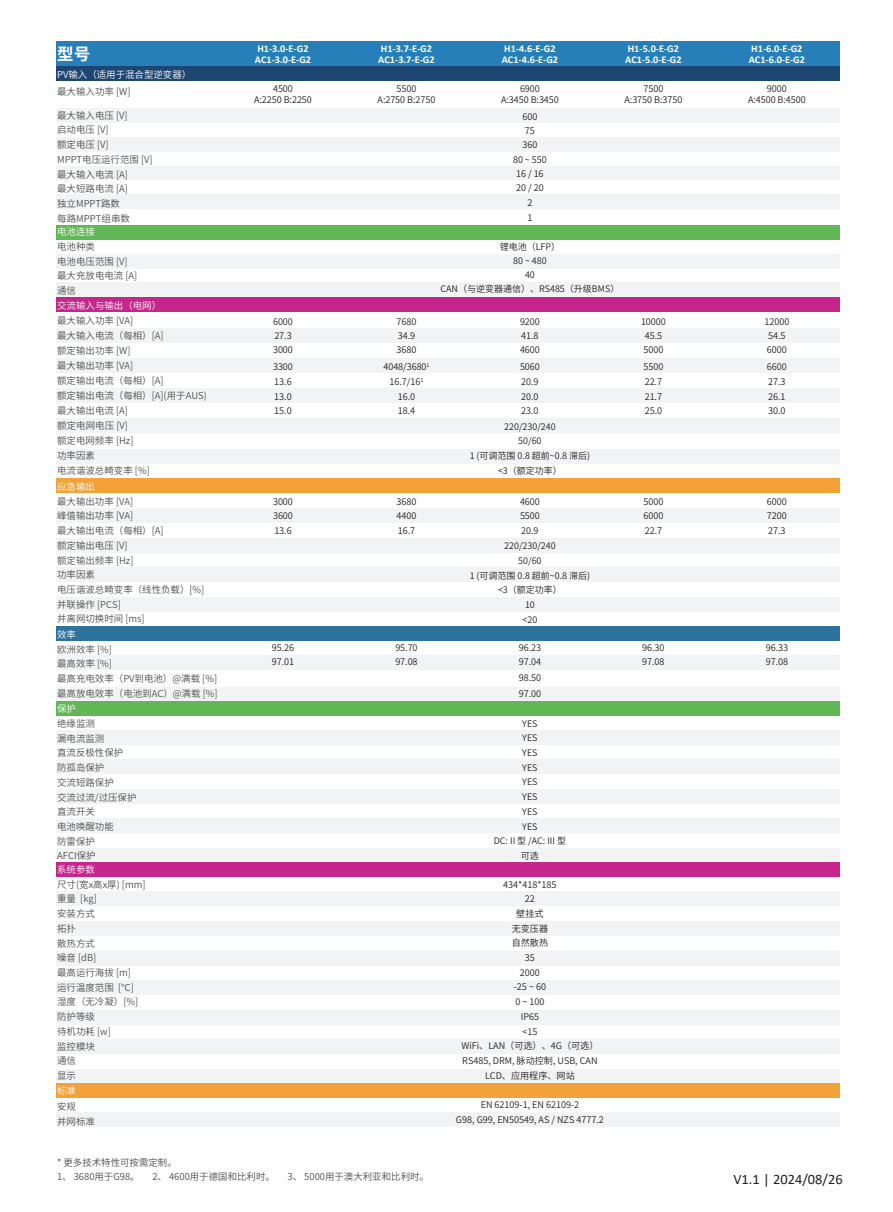
<style>
.page{position:relative;width:893px;height:1212px;background:#fff}
.page>*{position:absolute;margin:0;border:0;box-sizing:border-box;transform-origin:0 0}
.t1{font:700 16.5px "Source Han Sans CN";color:#fff}
.t2{font:14.4px "Calibri";color:#231f20}
.t3{font:700 10.35px "Calibri";color:#fff}
.t4{font:9.45px/14.7px "Source Han Sans CN";color:#4d4e4d}
.t5{font:9.45px "Source Han Sans CN";color:#fff}
.t6{font:9.15px/14.7px "Source Han Sans CN";letter-spacing:-.005em;color:#231f20;text-align:center}
.t7{font:9px/14.7px "Source Han Sans CN";color:#231f20;text-align:center}
.s1{font-size:9px}
</style>
<div class="page">
<div style="left:56px;top:297px;width:783px;height:14px;background:#c6268c"></div>
<div style="left:56px;top:41px;width:783px;height:25px;background:#267fb9"></div>
<div style="left:56px;top:66px;width:783px;height:15px;background:#1e4672"></div>
<div style="left:56px;top:108px;width:783px;height:15px;background:#f2f3f4"></div>
<div style="left:56px;top:137px;width:783px;height:15px;background:#f2f3f4"></div>
<div style="left:56px;top:195px;width:783px;height:14px;background:#f2f3f4"></div>
<div style="left:56px;top:166px;width:783px;height:14px;background:#f2f3f4"></div>
<div style="left:56px;top:225px;width:783px;height:15px;background:#61b655"></div>
<div style="left:56px;top:254px;width:783px;height:14px;background:#f2f3f4"></div>
<div style="left:56px;top:283px;width:783px;height:14px;background:#f2f3f4"></div>
<div style="left:56px;top:328px;width:783px;height:15px;background:#f2f3f4"></div>
<div style="left:56px;top:358px;width:783px;height:15px;background:#f2f3f4"></div>
<div style="left:56px;top:388px;width:783px;height:15px;background:#f2f3f4"></div>
<div style="left:56px;top:418px;width:783px;height:15px;background:#f2f3f4"></div>
<div style="left:56px;top:449px;width:783px;height:14px;background:#f2f3f4"></div>
<div style="left:56px;top:478px;width:783px;height:15px;background:#f2a239"></div>
<div style="left:56px;top:509px;width:783px;height:14px;background:#f2f3f4"></div>
<div style="left:56px;top:538px;width:783px;height:14px;background:#f2f3f4"></div>
<div style="left:56px;top:567px;width:783px;height:15px;background:#f2f3f4"></div>
<div style="left:56px;top:597px;width:783px;height:14px;background:#f2f3f4"></div>
<div style="left:56px;top:626px;width:783px;height:15px;background:#2d739e"></div>
<div style="left:56px;top:655px;width:783px;height:14px;background:#f2f3f4"></div>
<div style="left:56px;top:687px;width:783px;height:15px;background:#f2f3f4"></div>
<div style="left:56px;top:701px;width:783px;height:15px;background:#61b655"></div>
<div style="left:56px;top:730px;width:783px;height:14px;background:#f2f3f4"></div>
<div style="left:56px;top:759px;width:783px;height:15px;background:#f2f3f4"></div>
<div style="left:56px;top:789px;width:783px;height:14px;background:#f2f3f4"></div>
<div style="left:56px;top:819px;width:783px;height:14px;background:#f2f3f4"></div>
<div style="left:56px;top:848px;width:783px;height:15px;background:#f2f3f4"></div>
<div style="left:56px;top:891px;width:783px;height:15px;background:#f2f3f4"></div>
<div style="left:56px;top:921px;width:783px;height:15px;background:#f2f3f4"></div>
<div style="left:56px;top:951px;width:783px;height:14px;background:#f2f3f4"></div>
<div style="left:56px;top:980px;width:783px;height:15px;background:#f2f3f4"></div>
<div style="left:56px;top:1010px;width:783px;height:14px;background:#f2f3f4"></div>
<div style="left:56px;top:1039px;width:783px;height:15px;background:#f2f3f4"></div>
<div style="left:56px;top:1069px;width:783px;height:15px;background:#f2f3f4"></div>
<div style="left:56px;top:863px;width:783px;height:14px;background:#c6268c"></div>
<div style="left:56px;top:1084px;width:783px;height:14px;background:#f2a239"></div>
<div style="left:56px;top:1112px;width:783px;height:15px;background:#f2f3f4"></div>
<h1 class="t1" style="left:57px;top:45px;width:34px">型号</h1>
<p class="t5" style="left:57px;top:69px;width:136px">PV输入（适用于混合型逆变器）</p>
<p class="t4" style="left:57px;top:84px;width:75px">最大输入功率 [W]</p>
<p class="t4" style="left:57px;top:108px;width:97px">最大输入电压 [V]<br>启动电压 [V]<br>额定电压 [V]<br>MPPT电压运行范围 [V]最大输入电流 [A]<br>最大短路电流 [A]<br>独立MPPT路数<br>每路MPPT组串数</p>
<p class="t5" style="left:57px;top:226px;width:39px">电池连接</p>
<p class="t4" style="left:57px;top:239px;width:82px">电池种类<br>电池电压范围 [V]最大充放电电流 [A]通信</p>
<p class="t5" style="left:57px;top:300px;width:105px">交流输入与输出（电网）</p>
<p class="t4" style="left:57px;top:314px;width:151px">最大输入功率 [VA]<br>最大输入电流（每相）[A]<br>额定输出功率 [W]<br>最大输出功率 [VA]<br>额定输出电流（每相）[A]<br>额定输出电流（每相）[A](用于AUS)最大输出电流 [A]<br>额定电网电压 [V]<br>额定电网频率 [Hz]<br>功率因素<br>电流谐波总畸变率 [%]</p>
<p class="t5" style="left:57px;top:481px;width:39px">应急输出</p>
<p class="t4" style="left:57px;top:494px;width:149px">最大输出功率 [VA]<br>峰值输出功率 [VA]<br>最大输出电流（每相）[A]<br>额定输出电压 [V]<br>额定输出频率 [Hz]<br>功率因素<br>电压谐波总畸变率（线性负载）[%]并联操作 [PCS]<br>并离网切换时间 [ms]</p>
<p class="t5" style="left:57px;top:629px;width:20px">效率</p>
<p class="t4" style="left:57px;top:642px;width:162px">欧洲效率 [%]<br>最高效率 [%]<br>最高充电效率（PV到电池）@满载 [%]最高放电效率（电池到AC）@满载 [%]</p>
<p class="t5" style="left:57px;top:703px;width:20px">保护</p>
<p class="t4" style="left:57px;top:716px;width:81px">绝缘监测<br>漏电流监测<br>直流反极性保护<br>防孤岛保护<br>交流短路保护<br>交流过流/过压保护直流开关<br>电池唤醒功能<br>防雷保护<br>AFCI保护</p>
<p class="t5" style="left:57px;top:864px;width:39px">系统参数</p>
<p class="t4" style="left:57px;top:877px;width:90px">尺寸(宽x高x厚) [mm]重量 [kg]<br>安装方式<br>拓扑<br>散热方式<br>噪音 [dB]<br>最高运行海拔 [m]<br>运行温度范围 [℃]湿度（无冷凝）[%]防护等级<br>待机功耗 [w]<br>监控模块<br>通信<br>显示</p>
<p class="t5" style="left:57px;top:1085px;width:20px">标准</p>
<p class="t4" style="left:57px;top:1098px;width:39px;line-height:15.3px">安规<br>并网标准</p>
<p class="t3" style="left:257px;top:42px;width:53px">H1-3.0-E-G2</p>
<p class="t6" style="left:254px;top:84px;width:59px;line-height:10.9px">4500<br>A:2250 B:2250</p>
<p class="t3" style="left:255px;top:52px;width:58px">AC1-3.0-E-G2</p>
<p class="t6" style="left:273px;top:314px;width:21px">6000</p>
<p class="t6" style="left:273px;top:359px;width:21px">3300</p>
<p class="t6" style="left:274px;top:329px;width:19px">27.3</p>
<p class="t6" style="left:273px;top:343px;width:21px">3000</p>
<p class="t6" style="left:274px;top:374px;width:19px">13.6</p>
<p class="t6" style="left:274px;top:389px;width:19px;text-align:left">13.0<br>15.0</p>
<p class="t6" style="left:273px;top:494px;width:21px;text-align:justify">3000<br>3600<br>13.6</p>
<p class="t6" style="left:272px;top:640px;width:24px">95.26</p>
<p class="t6" style="left:272px;top:655px;width:24px">97.01</p>
<p class="t3" style="left:381px;top:42px;width:53px">H1-3.7-E-G2</p>
<p class="t6" style="left:378px;top:84px;width:59px;line-height:10.9px">5500<br>A:2750 B:2750</p>
<p class="t3" style="left:378px;top:52px;width:58px">AC1-3.7-E-G2</p>
<p class="t3" style="left:504px;top:42px;width:53px">H1-4.6-E-G2</p>
<p class="t6" style="left:501px;top:84px;width:59px;line-height:10.9px">6900<br>A:3450 B:3450</p>
<p class="t3" style="left:502px;top:52px;width:58px">AC1-4.6-E-G2</p>
<p class="t6" style="left:513px;top:109px;width:35px">600<br>75<br>360<br>80 ~ 550<br>16 / 16</p>
<p class="t6" style="left:516px;top:181px;width:29px">20 / 20</p>
<p class="t6" style="left:527px;top:196px;width:7px;text-align:left">2<br>1</p>
<p class="t7" style="left:441px;top:239px;width:180px;line-height:14.2px">锂电池（LFP）<br>80 ~ 480<br>40<br>CAN（与逆变器通信）、RS485（升级BMS）</p>
<p class="t6" style="left:397px;top:314px;width:21px">7680</p>
<p class="t6" style="left:383px;top:359px;width:48px">4048/3680<sup>1</sup></p>
<p class="t6" style="left:398px;top:329px;width:19px">34.9</p>
<p class="t6" style="left:397px;top:343px;width:21px">3680</p>
<p class="t6" style="left:389px;top:374px;width:35px">16.7/16<sup>1</sup></p>
<p class="t6" style="left:520px;top:314px;width:21px">9200</p>
<p class="t6" style="left:520px;top:359px;width:21px">5060</p>
<p class="t6" style="left:521px;top:329px;width:19px">41.8</p>
<p class="t6" style="left:520px;top:343px;width:21px">4600</p>
<p class="t6" style="left:521px;top:374px;width:19px">20.9</p>
<p class="t6" style="left:398px;top:389px;width:19px;text-align:left">16.0<br>18.4</p>
<p class="t6" style="left:521px;top:389px;width:19px;text-align:left">20.0<br>23.0</p>
<p class="t7" style="left:470px;top:419px;width:122px">220/230/240<br>50/60<br>1 (可调范围 0.8 超前~0.8 滞后) &lt;3（额定功率）</p>
<p class="t6" style="left:396px;top:494px;width:21px;text-align:justify">3680<br>4400<br>16.7</p>
<p class="t6" style="left:520px;top:494px;width:21px;text-align:justify">4600<br>5500<br>20.9</p>
<p class="t6" style="left:395px;top:640px;width:24px">95.70</p>
<p class="t6" style="left:395px;top:655px;width:24px">97.08</p>
<p class="t7" style="left:470px;top:539px;width:122px">220/230/240<br>50/60<br>1 (可调范围 0.8 超前~0.8 滞后) &lt;3（额定功率）<br>10<br>&lt;20</p>
<p class="t6" style="left:519px;top:654px;width:24px;line-height:15.8px;text-align:justify">97.04<br>98.50<br>97.00</p>
<p class="t6" style="left:519px;top:640px;width:24px">96.23</p>
<p class="t7" style="left:494px;top:716px;width:74px">YES<br>YES<br>YES<br>YES<br>YES<br>YES<br>YES<br>YES<br>DC: II 型 /AC: III 型可选</p>
<p class="t6" style="left:461px;top:877px;width:139px">434*418*185<br>22<br>壁挂式<br>无变压器<br>自然散热<br>35<br>2000<br>-25 ~ 60<br>0 ~ 100<br>IP65<br><span class="s1">&lt;</span>15<br>WiFi、LAN（可选）、4G（可选）<br>RS485, DRM, 脉动控制, USB, CAN<br>LCD、应用程序、网站</p>
<p class="t6" style="left:456px;top:1098px;width:149px">EN 62109-1, EN 62109-2<br>G98, G99, EN50549, AS / NZS 4777.2</p>
<p class="t3" style="left:628px;top:42px;width:53px">H1-5.0-E-G2</p>
<p class="t6" style="left:624px;top:84px;width:59px;line-height:10.9px">7500<br>A:3750 B:3750</p>
<p class="t3" style="left:625px;top:52px;width:58px">AC1-5.0-E-G2</p>
<p class="t6" style="left:641px;top:314px;width:26px">10000</p>
<p class="t6" style="left:643px;top:359px;width:21px">5500</p>
<p class="t6" style="left:645px;top:329px;width:19px">45.5</p>
<p class="t6" style="left:643px;top:343px;width:21px">5000</p>
<p class="t6" style="left:645px;top:374px;width:19px;text-align:justify">22.7<br>21.7<br>25.0</p>
<p class="t6" style="left:643px;top:494px;width:21px;text-align:justify">5000<br>6000<br>22.7</p>
<p class="t6" style="left:642px;top:640px;width:24px;text-align:left">96.30<br>97.08</p>
<p class="t3" style="left:751px;top:42px;width:53px">H1-6.0-E-G2</p>
<p class="t6" style="left:748px;top:84px;width:59px;line-height:10.9px">9000<br>A:4500 B:4500</p>
<p class="t3" style="left:749px;top:52px;width:58px">AC1-6.0-E-G2</p>
<p class="t6" style="left:764px;top:314px;width:26px">12000</p>
<p class="t6" style="left:767px;top:359px;width:21px">6600</p>
<p class="t6" style="left:768px;top:329px;width:19px">54.5</p>
<p class="t6" style="left:767px;top:343px;width:21px">6000</p>
<p class="t6" style="left:768px;top:374px;width:19px">27.3</p>
<p class="t6" style="left:768px;top:389px;width:19px;text-align:left">26.1<br>30.0</p>
<p class="t6" style="left:767px;top:494px;width:21px;text-align:justify">6000<br>7200<br>27.3</p>
<p class="t6" style="left:766px;top:640px;width:24px">96.33</p>
<p class="t6" style="left:766px;top:655px;width:24px">97.08</p>
<p class="t4" style="left:57px;top:1156px;width:121px;line-height:13.6px">* 更多技术特性可按需定制。<br>1、 3680用于G98。</p>
<p class="t4" style="left:152px;top:1169px;width:124px">2、 4600用于德国和比利时。</p>
<p class="t4" style="left:288px;top:1169px;width:143px">3、 5000用于澳大利亚和比利时。</p>
<h2 class="t2" style="left:733px;top:1169px;width:111px">V1.1 | 2024/08/26</h2>
</div>
